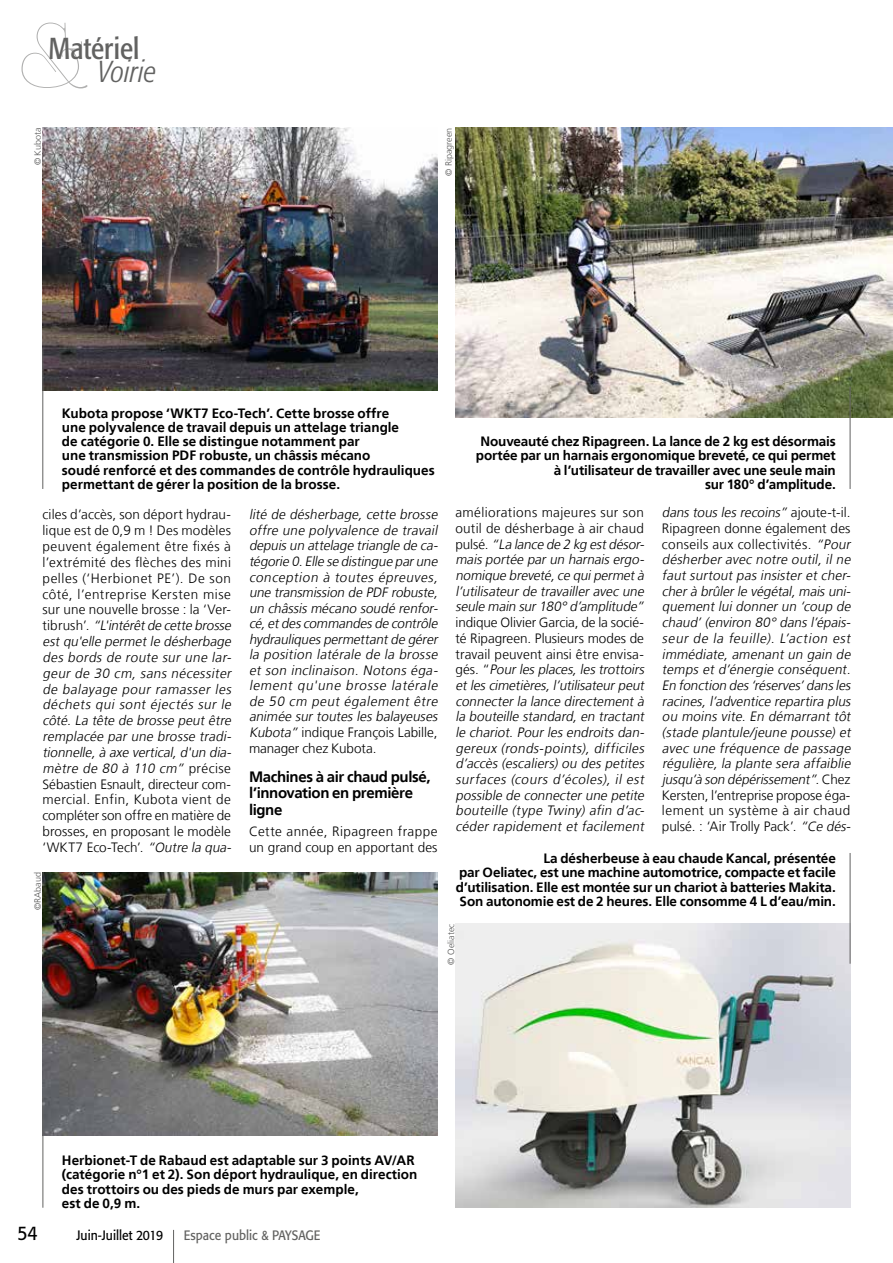
<style>
.page{position:relative;width:893px;height:1263px;background:#fff}
.page>*{position:absolute;margin:0;border:0;box-sizing:border-box;transform-origin:0 0}
.t1{font:94.5px "Znikomit No 25";color:#626261}
.t2{font:condensed 30px "Formata";color:#626261}
.t3{font:italic 300 condensed 30px "Formata";color:#626261}
.t4{font:19.5px "Formata";color:#000;scale:.9 1}
.t5{font:700 15px/16.6px "Frutiger";letter-spacing:-.025em;color:#000}
.t6{font:italic 300 13.5px/15.8px "Frutiger";color:#000}
.t7{font:700 13.5px/14.2px "Frutiger";color:#000}
.t8{font:300 13.5px/15.9px "Frutiger";letter-spacing:.02em;color:#000}
.t9{font:13.5px "Formata";color:#626261;scale:.9 1}
.t10{font:13.5px "Formata";color:#000;scale:.9 1}
.t11{font:300 9px "Frutiger";color:#565655}
.s1{font-style:italic}
.s2{font-style:normal}
</style>
<div class="page">
<hr style="left:173px;top:1230px;width:1px;height:33px;background:#626261">
<img style="left:43px;top:128px;width:394px;height:263px">
<hr style="left:42px;top:349px;width:1px;height:140px;background:#626261">
<img style="left:43px;top:872px;width:394px;height:264px">
<img style="left:455px;top:128px;width:438px;height:290px">
<hr style="left:850px;top:387px;width:1px;height:102px;background:#626261">
<img style="left:455px;top:924px;width:395px;height:284px">
<hr style="left:850px;top:853px;width:1px;height:111px;background:#626261">
<hr style="left:43px;top:1096px;width:1px;height:112px;background:#626261">
<h1 class="t1" style="left:19px;top:-6px;width:72px">&amp;</h1>
<h2 class="t2" style="left:49px;top:31px;width:92px">Matériel</h2>
<h2 class="t3" style="left:98px;top:55px;width:60px">Voirie</h2>
<p class="t11" style="left:33px;top:165px;width:39px;rotate:-90deg">© Kubota</p>
<p class="t11" style="left:444px;top:176px;width:50px;rotate:-90deg">© Ripagreen</p>
<p class="t7" style="left:62px;top:406px;width:374px">Kubota propose ‘WKT7 Eco-Tech’. Cette brosse offre<br>une polyvalence de travail depuis un attelage triangle<br>de catégorie 0. Elle se distingue notamment par<br>une transmission PDF robuste, un châssis mécano<br>soudé renforcé et des commandes de contrôle hydrauliques permettant de gérer la position de la brosse.</p>
<p class="t7" style="left:476px;top:434px;width:362px;text-align:right">Nouveauté chez Ripagreen. La lance de 2 kg est désormais portée par un harnais ergonomique breveté, ce qui permet à l’utilisateur de travailler avec une seule main<br>sur 180° d’amplitude.</p>
<p class="t8" style="left:43px;top:507px;width:193px">ciles d’accès, son déport hydrau&shy;lique est de 0,9 m ! Des modèles peuvent également être fixés à l’extrémité des flèches des mini pelles (‘Herbionet PE’). De son côté, l’entreprise Kersten mise sur une nouvelle brosse : la ‘Ver&shy;t i b r u s h ’. <span class="s1">“L'intérêtde cette brosse est qu'elle permet le désherbage des bords de route sur une lar&shy;geur de 30 cm, sans nécessiter de balayage pour ramasser les déchets qui sont éjectés sur le côté. La tête de brosse peut être remplacée par une brosse tradi&shy;tionnelle, à axe vertical, d'un dia&shy;mètre de 80 à 110 cm”</span> p réc i se<br>Sébastien Esnault, directeur com&shy;mercial. Enfin, Kubota vient de compléter son offre en matière de brosses, en proposant le modèle ‘WKT7 Eco-Tech’. <span class="s1">“Outre la qua-</span></p>
<p class="t6" style="left:249px;top:507px;width:193px">lité de désherbage, cette brosse offre une polyvalence de travail depuisun attelage triangle de ca&shy;tégorie 0.Elle se distingue parune conception à toutes épreuves, une transmission de PDF robuste, un châssis mécano soudé renfor&shy;cé,etdescommandesde contrôle hydrauliquespermettantde gérer la position latérale de la brosse et son inclinaison. Notons éga&shy;lement qu'une brosse latérale de 50 cm peut également être animée sur toutes les balayeuses<br>Kubota” <span class="s2">indique François Labille, manager chez Kubota.</span></p>
<p class="t5" style="left:249px;top:768px;width:183px">Machines à air chaud pulsé, l’innovation en première ligne</p>
<p class="t8" style="left:249px;top:824px;width:190px">Cette année, Ripagreen frappe un grand coup en apportant des</p>
<p class="t11" style="left:33px;top:910px;width:39px;rotate:-90deg">©RAbaud</p>
<p class="t6" style="left:455px;top:505px;width:193px"><span class="s2">améliorations majeures sur son outil de désherbage à air chaud p u l s é .</span> “La lance de 2 kg estdésor&shy;mais portée par un harnais ergo&shy;nomique breveté,ce quipermetà l’utilisateur de travailler avec une seule main sur180°d’amplitude”</p>
<p class="t6" style="left:455px;top:615px;width:193px"><span class="s2">indique Olivier Garcia, de la socié&shy;té Ripagreen. Plusieurs modes de travail peuvent ainsi être envisa&shy;g é s . “</span> Pourlesplaces,lestrottoirs etlescimetières,l’utilisateurpeut connecter la lance directement à la bouteille standard, en tractant le chariot. Pour les endroits dan&shy;gereux (ronds-points), difficiles d’accès (escaliers) ou des petites surfaces (cours d’écoles), il est possible de connecter une petite bouteille (type Twiny) afin d’ac&shy;céder rapidement et facilement</p>
<p class="t6" style="left:662px;top:505px;width:193px">dans tous les recoins” <span class="s2">aj o u te -t- i l .<br>Ripagreen donne également des conseils aux collectivités.</span> “Pour désherber avec notre outil, il ne faut surtout pas insister et cher&shy;cherà brûlerle végétal,maisuni&shy;quement lui donner un ‘coup de chaud’ (environ 80° dans l’épais&shy;seur de la feuille). L’action est immédiate, amenant un gain de temps et d’énergie conséquent.<br>En fonction des‘réserves’dansles racines, l’adventice repartira plus ou moins vite. En démarrant tôt (stade plantule/jeune pousse) et avec une fréquence de passage régulière, la plante sera affaiblie jusqu’à son dépérissement”.<span class="s2">C h e z Kersten, l’entreprise propose éga&shy;lement un système à air chaud pulsé. : ‘Air Trolly Pack’.</span> “Ce dés-</p>
<p class="t7" style="left:456px;top:851px;width:381px;text-align:justify;text-indent:87px">La désherbeuse à eau chaude Kancal, présentée par Oeliatec, est une machine automotrice, compacte et facile d’utilisation. Elle est montée sur un chariot à batteries Makita.<br>Son autonomie est de 2 heures. Elle consomme 4 L d’eau/min.</p>
<p class="t11" style="left:446px;top:965px;width:42px;rotate:-90deg">© Oeliatec</p>
<h3 class="t4" style="left:18px;top:1221px;width:24px">54</h3>
<p class="t7" style="left:62px;top:1153px;width:357px">Herbionet-T de Rabaud est adaptable sur 3 points AV/AR (catégorie n°1 et 2). Son déport hydraulique, en direction des trottoirs ou des pieds de murs par exemple,<br>est de 0,9 m.</p>
<p class="t10" style="left:77px;top:1227px;width:98px">Juin-Juillet 2019</p>
<p class="t9" style="left:184px;top:1227px;width:153px">Espace public &amp; PAYSAGE</p>
</div>
